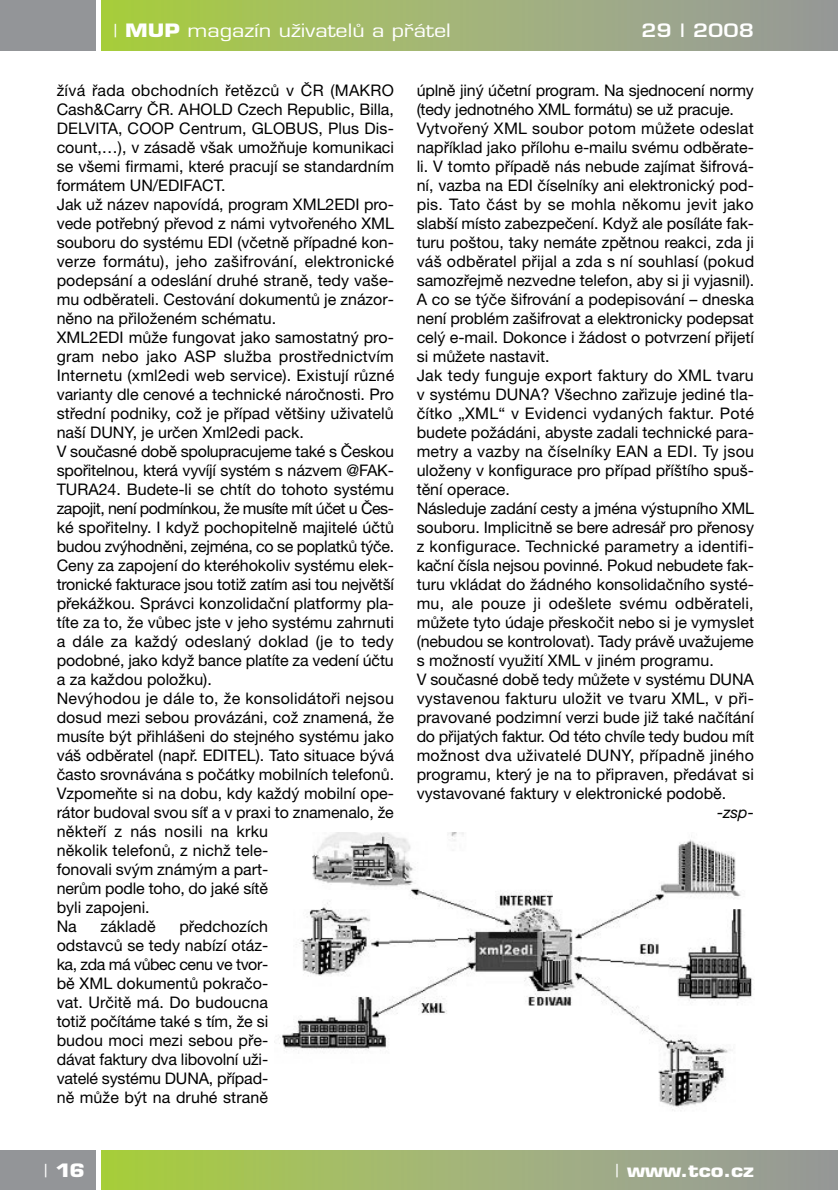
<style>
.page{position:relative;width:838px;height:1190px;background:#fff}
.page>*{position:absolute;margin:0;border:0;box-sizing:border-box;transform-origin:0 0}
.t1{font:18px "Eurostile CE";color:#fff;scale:1.2 1}
.t2{font:700 18px "Eurostile CE";color:#fff;scale:1.2 1}
.t3{font:600 18px "Eurostile CE";color:#fff;scale:1.2 1}
.t4{font:16px/19px "Helvetica Neue CE";color:#000}
.t5{font:italic 16px "Helvetica Neue CE";color:#000}
.s1{font-family:"Helvetica Neue CE"}
.s2{font-weight:700}
.s3{font-family:"Helvetica Neue CE";font-weight:400}
</style>
<div class="page">
<div style="left:0;top:1151px;width:96px;height:39px;background:#939598"></div>
<div style="left:102px;top:1151px;width:736px;height:39px;background:linear-gradient(to right,#aace44,#9899a2)"></div>
<div style="left:0;top:0;width:96px;height:51px;background:#939598"></div>
<div style="left:102px;top:0;width:736px;height:51px;background:linear-gradient(to right,#a9ce45,#9899a2)"></div>
<img style="left:274px;top:833px;width:479px;height:278px">
<p class="t1" style="left:113px;top:24px;width:283px"><span class="s1">|</span> <span class="s2">MUP</span> magazín uÏivatelÛ a pfiátel</p>
<p class="t3" style="left:641px;top:24px;width:95px">29 | 2008</p>
<p class="t4" style="left:57px;top:83px;width:339px">žívá řada obchodních řetězců v ČR (MAKRO Cash&amp;Carry ČR. AHOLD Czech Republic, Billa, DELVITA, COOP Centrum, GLOBUS, Plus Dis&shy;count,…), v zásadě však umožňuje komunikaci se všemi firmami, které pracují se standardním formátem UN/EDIFACT.<br>Jak už název napovídá, program XML2EDI pro&shy;vede potřebný převod z námi vytvořeného XML souboru do systému EDI (včetně případné kon&shy;verze formátu), jeho zašifrování, elektronické podepsání a odeslání druhé straně, tedy vaše&shy;mu odběrateli. Cestování dokumentů je znázor&shy;něno na přiloženém schématu.<br>XML2EDI může fungovat jako samostatný pro&shy;gram nebo jako ASP služba prostřednictvím Internetu (xml2edi web service). Existují různé varianty dle cenové a technické náročnosti. Pro střední podniky, což je případ většiny uživatelů naší DUNY, je určen Xml2edi pack.<br>V současné době spolupracujeme také s Českou spořitelnou, která vyvíjí systém s názvem @FAK-TURA24. Budete-li se chtít do tohoto systému zapojit, není podmínkou, že musíte mít účet u Čes&shy;ké spořitelny. I když pochopitelně majitelé účtů budou zvýhodněni, zejména, co se poplatků týče.<br>Ceny za zapojení do kteréhokoliv systému elek&shy;tronické fakturace jsou totiž zatím asi tou největší překážkou. Správci konzolidační platformy pla&shy;títe za to, že vůbec jste v jeho systému zahrnuti a dále za každý odeslaný doklad (je to tedy podobné, jako když bance platíte za vedení účtu a za každou položku).<br>Nevýhodou je dále to, že konsolidátoři nejsou dosud mezi sebou provázáni, což znamená, že musíte být přihlášeni do stejného systému jako váš odběratel (např. EDITEL). Tato situace bývá často srovnávána s počátky mobilních telefonů.<br>Vzpomeňte si na dobu, kdy každý mobilní ope&shy;rátor budoval svou síť a v praxi to znamenalo, že někteří z nás nosili na krku<br>několik telefonů, z nichž tele-<br>fonovali svým známým a part-<br>nerům podle toho, do jaké sítě<br>byli zapojeni.<br>Na</p>
<p class="t4" style="left:57px;top:919px;width:213px;text-align:justify;text-indent:123px">předchozích odstavců se tedy nabízí otáz&shy;ka, zda má vůbec cenu ve tvor&shy;bě XML dokumentů pokračo&shy;vat. Určitě má. Do budoucna totiž počítáme také s tím, že si budou moci mezi sebou pře&shy;dávat faktury dva libovolní uži&shy;vatelé systému DUNA, případ&shy;ně může být na druhé straně</p>
<p class="t4" style="left:101px;top:919px;width:57px">základě</p>
<p class="t4" style="left:417px;top:83px;width:339px">úplně jiný účetní program. Na sjednocení normy (tedy jednotného XML formátu) se už pracuje.<br>Vytvořený XML soubor potom můžete odeslat například jako přílohu e-mailu svému odběrate&shy;li. V tomto případě nás nebude zajímat šifrová&shy;ní, vazba na EDI číselníky ani elektronický pod&shy;pis. Tato část by se mohla někomu jevit jako slabší místo zabezpečení. Když ale posíláte fak&shy;turu poštou, taky nemáte zpětnou reakci, zda ji váš odběratel přijal a zda s ní souhlasí (pokud samozřejmě nezvedne telefon, aby si ji vyjasnil).<br>A co se týče šifrování a podepisování – dneska není problém zašifrovat a elektronicky podepsat celý e-mail. Dokonce i žádost o potvrzení přijetí si můžete nastavit.<br>Jak tedy funguje export faktury do XML tvaru v systému DUNA? Všechno zařizuje jediné tla&shy;čítko „XML“ v Evidenci vydaných faktur. Poté budete požádáni, abyste zadali technické para&shy;metry a vazby na číselníky EAN a EDI. Ty jsou uloženy v konfigurace pro případ příštího spuš&shy;tění operace.<br>Následuje zadání cesty a jména výstupního XML souboru. Implicitně se bere adresář pro přenosy z konfigurace. Technické parametry a identifi&shy;kační čísla nejsou povinné. Pokud nebudete fak&shy;turu vkládat do žádného konsolidačního systé&shy;mu, ale pouze ji odešlete svému odběrateli, můžete tyto údaje přeskočit nebo si je vymyslet (nebudou se kontrolovat). Tady právě uvažujeme s možností využití XML v jiném programu.<br>V současné době tedy můžete v systému DUNA vystavenou fakturu uložit ve tvaru XML, v při&shy;pravované podzimní verzi bude již také načítání do přijatých faktur. Od této chvíle tedy budou mít možnost dva uživatelé DUNY, případně jiného programu, který je na to připraven, předávat si vystavované faktury v elektronické podobě.</p>
<p class="t5" style="left:717px;top:807px;width:38px">-zsp-</p>
<p class="t2" style="left:44px;top:1163px;width:36px"><span class="s3">|</span> 16</p>
<p class="t2" style="left:615px;top:1163px;width:117px"><span class="s3">|</span> www.tco.cz</p>
</div>
